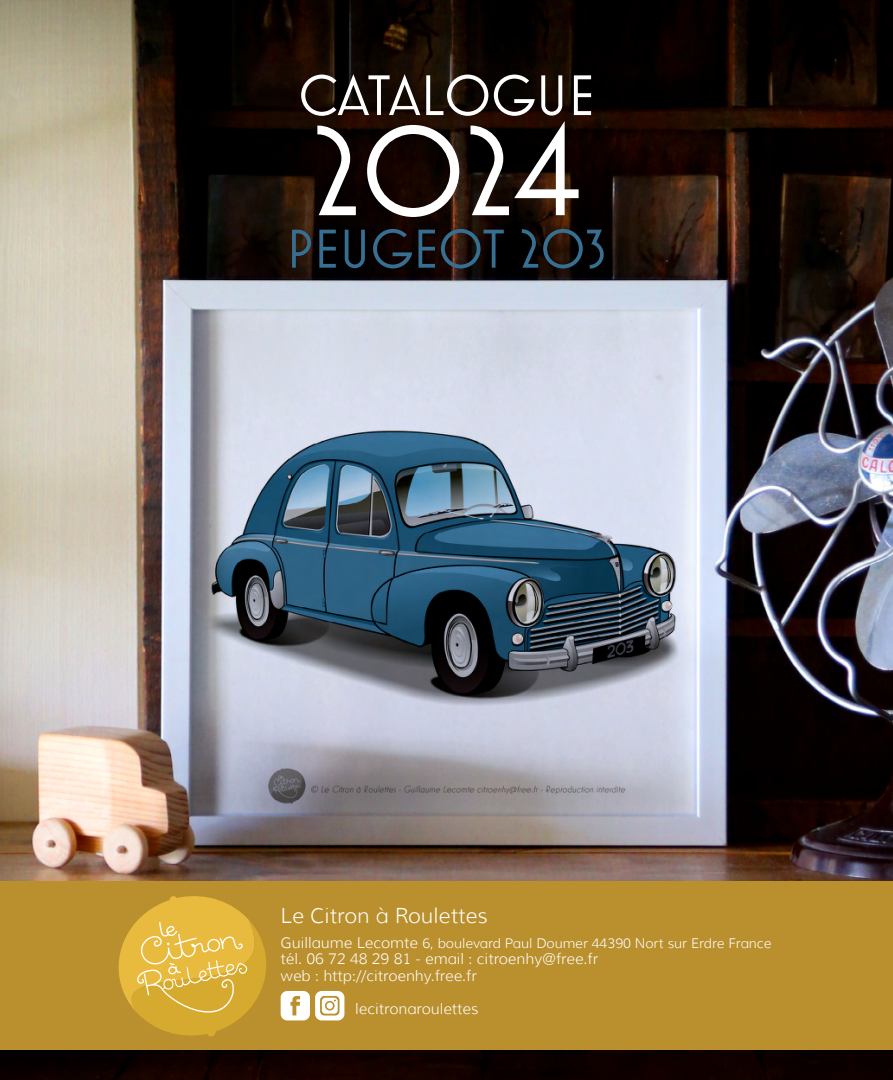
<style>
.page{position:relative;width:893px;height:1080px;background:#fff}
.page>*{position:absolute;margin:0;border:0;box-sizing:border-box;transform-origin:0 0}
.t1{font:129.15px "Mostra Nuova";color:#fff}
.t2{font:57.9px "Mostra Nuova";color:#fff}
.t3{font:55.5px "Mostra Nuova";color:#376f92}
.t4{font:300 21px "Muli";color:#fff}
.t5{font:300 15px/16.5px "Muli";color:#fff}
.t6{font:300 13.5px "Muli";color:#fff}
.s1{font-size:15px}
</style>
<div class="page">
<img style="left:0;top:0;width:893px;height:1080px">
<div style="left:0;top:882px;width:893px;height:168px;background:#ba902e"></div>
<svg style="left:118px;top:896px;width:226px;height:141px"></svg>
<h2 class="t2" style="left:298px;top:62px;width:298px">CATALOGUE</h2>
<h1 class="t1" style="left:312px;top:97px;width:270px">2024</h1>
<h3 class="t3" style="left:286px;top:217px;width:321px">PEUGEOT 203</h3>
<h3 class="t4" style="left:281px;top:903px;width:209px">Le Citron à Roulettes</h3>
<p class="t6" style="left:281px;top:935px;width:492px"><span class="s1">Guillaume Lecomte</span> 6, boulevard Paul Doumer 44390 Nort sur Erdre France</p>
<p class="t5" style="left:281px;top:951px;width:319px">tél. 06 72 48 29 81 - email : citroenhy@free.fr web : http://citroenhy.free.fr</p>
<p class="t5" style="left:355px;top:1000px;width:125px">lecitronaroulettes</p>
</div>
